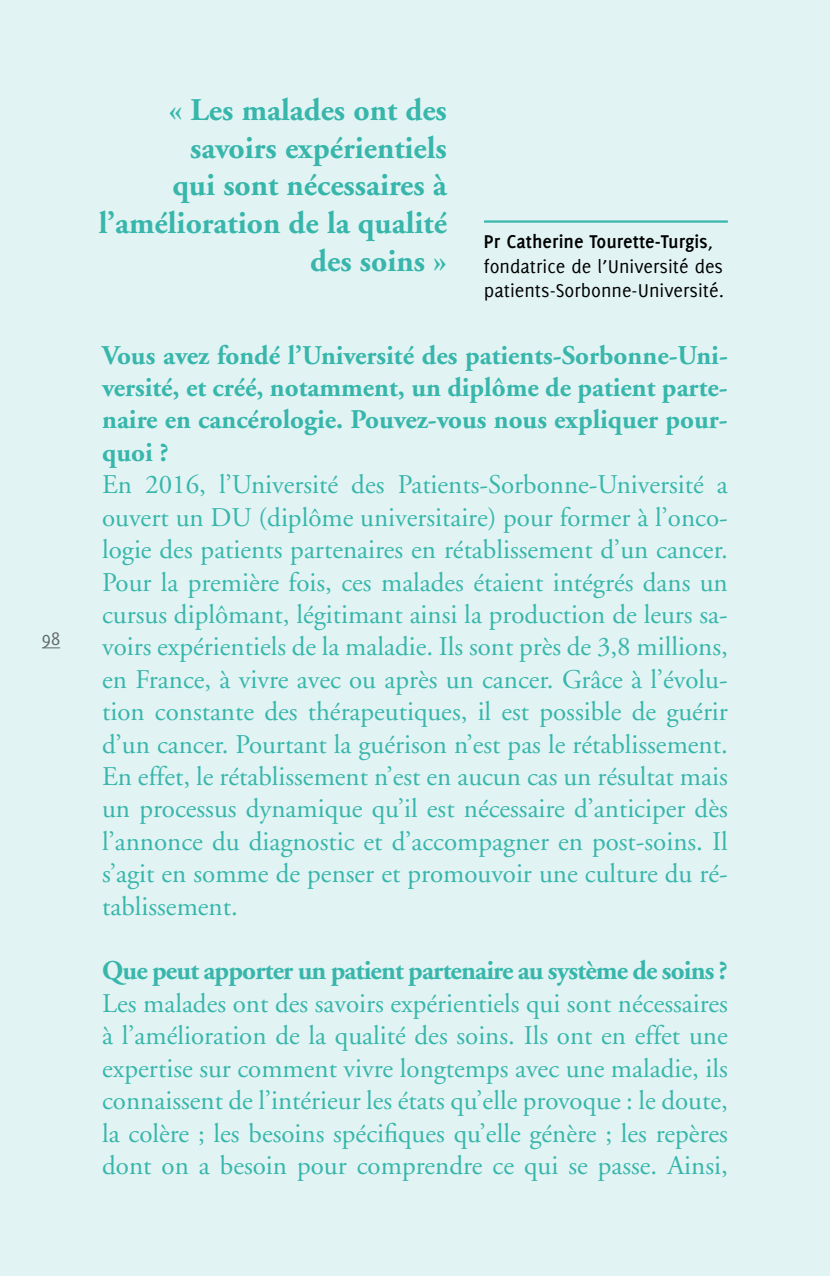
<style>
.page{position:relative;width:830px;height:1276px;background:#fff}
.page>*{position:absolute;margin:0;border:0;box-sizing:border-box;transform-origin:0 0}
.t1{font:700 31.5px/37.8px "Adobe Garamond";color:#38b6ac;text-align:right}
.t2{font:27px/32.4px "Adobe Garamond";color:#38b6ac;text-align:justify}
.t3{font:700 27px/32.4px "Adobe Garamond";letter-spacing:-.03em;color:#38b6ac;text-align:justify}
.t4{font:20.25px/24.3px "Delicious";color:#000}
.t5{font:20.25px "Delicious";color:#706f6f}
.s1{font-weight:700}
</style>
<div class="page">
<div style="left:0;top:0;width:829px;height:1276px;background:#e1f4f3"></div>
<hr style="left:483px;top:220px;width:244px;height:3px;background:#38b6ac">
<p class="t5" style="left:42px;top:627px;width:20px">98</p>
<p class="t1" style="left:99px;top:91px;width:349px">« Les malades ont des savoirs expérientiels<br>qui sont nécessaires à l’amélioration de la qualité des soins »</p>
<p class="t4" style="left:483px;top:229px;width:241px"><span class="s1">Pr Catherine Tourette-Turgis</span>, fondatrice de l’Université des patients-Sorbonne-Université.</p>
<p class="t3" style="left:102px;top:339px;width:627px">Vous avez fondé l’Université des patients-Sorbonne-Uni&shy;versité, et créé, notamment, un diplôme de patient parte&shy;naire en cancérologie. Pouvez-vous nous expliquer pour&shy;quoi ?</p>
<p class="t2" style="left:102px;top:469px;width:627px">En 2016, l’Université des Patients-Sorbonne-Université a ouvert un DU (diplôme universitaire) pour former à l’onco&shy;logie des patients partenaires en rétablissement d’un cancer.<br>Pour la première fois, ces malades étaient intégrés dans un cursus diplômant, légitimant ainsi la production de leurs sa&shy;voirs expérientiels de la maladie. Ils sont près de 3,8 millions, en France, à vivre avec ou après un cancer. Grâce à l’évolu&shy;tion constante des thérapeutiques, il est possible de guérir d’un cancer. Pourtant la guérison n’est pas le rétablissement.<br>En effet, le rétablissement n’est en aucun cas un résultat mais un processus dynamique qu’il est nécessaire d’anticiper dès l’annonce du diagnostic et d’accompagner en post-soins. Il s’agit en somme de penser et promouvoir une culture du ré&shy;tablissement.</p>
<p class="t3" style="left:102px;top:955px;width:627px">Que peut apporter un patient partenaire au système de soins ?</p>
<p class="t2" style="left:102px;top:987px;width:627px">Les malades ont des savoirs expérientiels qui sont nécessaires à l’amélioration de la qualité des soins. Ils ont en effet une expertise sur comment vivre longtemps avec une maladie, ils connaissent de l’intérieur les états qu’elle provoque : le doute, la colère ; les besoins spécifiques qu’elle génère ; les repères dont on a besoin pour comprendre ce qui se passe. Ainsi,</p>
</div>
